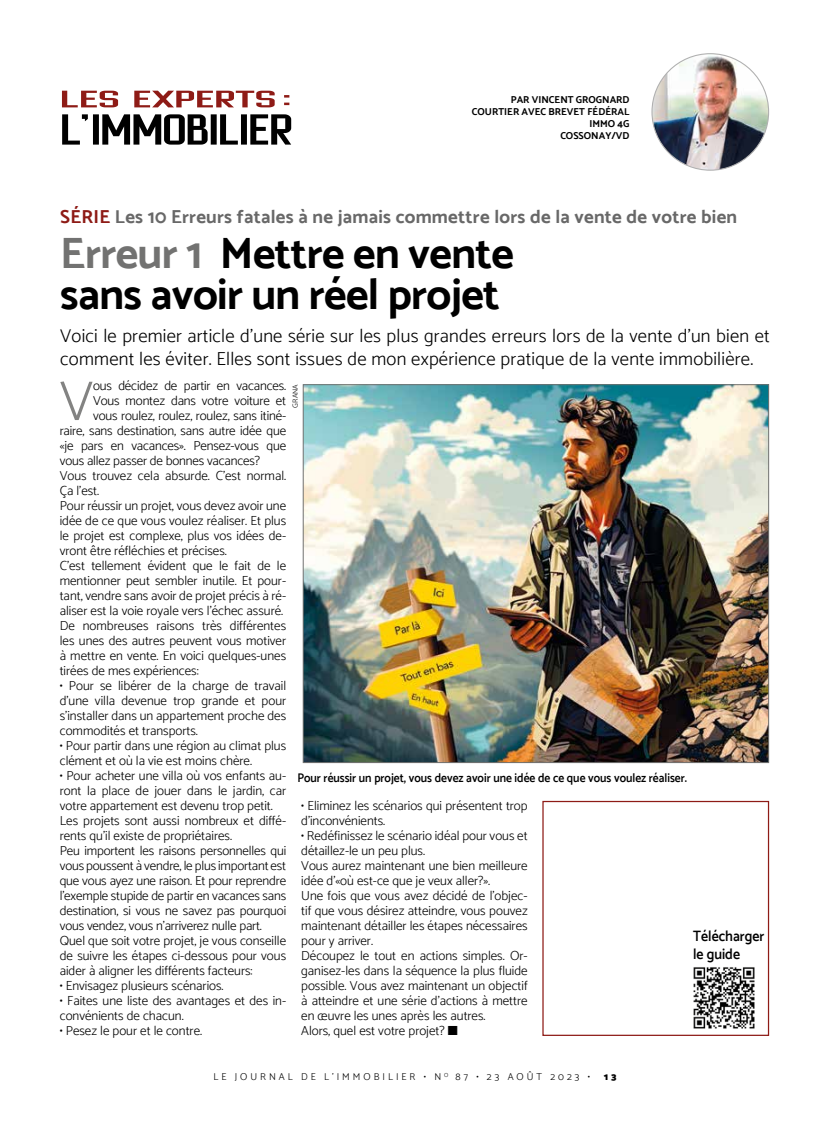
<style>
.page{position:relative;width:830px;height:1134px;background:#fff}
.page>*{position:absolute;margin:0;border:0;box-sizing:border-box;transform-origin:0 0}
.t1{font:300 56.38px "Catamaran";color:#838382}
.t2{font:700 43.75px/41.2px "Catamaran";letter-spacing:-.015em;color:#000}
.t3{font:300 18.75px/22.5px "Catamaran";letter-spacing:.01em;color:#000}
.t4{font:700 18.75px "Catamaran";letter-spacing:.01em;color:#686868}
.t5{font:600 15px/18px "Catamaran";color:#000;scale:.92 1}
.t6{font:300 13.12px/15px "Catamaran";color:#000}
.t7{font:600 12.5px "Catamaran";color:#000;scale:.92 1}
.t8{font:700 10px/12px "Catamaran";color:#000;text-align:right}
.t9{font:300 10px "Catamaran";letter-spacing:.3em;color:#000}
.t10{font:900 10px "Catamaran";color:#000}
.t11{font:300 7.5px "Catamaran";letter-spacing:.01em;color:#000}
.s1{color:#8e1b16}
.s2{color:#727271}
</style>
<div class="page">
<svg style="left:62px;top:114px;width:229px;height:31px"></svg>
<svg style="left:62px;top:91px;width:227px;height:16px"></svg>
<img style="left:651px;top:54px;width:117px;height:116px;border-radius:58px">
<div style="left:542px;top:801px;width:226px;height:235px;border:1px solid #8e1b16"></div>
<img style="left:693px;top:967px;width:62px;height:62px">
<img style="left:304px;top:386px;width:462px;height:375px">
<p class="t8" style="left:471px;top:94px;width:159px">PAR VINCENT GROGNARD<br>COURTIER AVEC BREVET FÉDÉRAL<br>IMMO 4G<br>COSSONAY/VD</p>
<h3 class="t4" style="left:60px;top:205px;width:678px"><span class="s1">SÉRIE</span> Les 10 Erreurs fatales à ne jamais commettre lors de la vente de votre bien</h3>
<h2 class="t2" style="left:60px;top:232px;width:455px"><span class="s2">Erreur 1</span> Mettre en vente sans avoir un réel projet</h2>
<h3 class="t3" style="left:60px;top:324px;width:710px">Voici le premier article d’une série sur les plus grandes erreurs lors de la vente d’un bien et comment les éviter. Elles sont issues de mon expérience pratique de la vente immobilière.</h3>
<h1 class="t1" style="left:60px;top:368px;width:35px">V</h1>
<p class="t6" style="left:93px;top:378px;width:194px">ous décidez de partir en vacances.</p>
<p class="t11" style="left:291px;top:408px;width:25px;rotate:-90deg">GRANA</p>
<p class="t6" style="left:93px;top:393px;width:194px">Vous montez dans votre voiture et</p>
<p class="t6" style="left:93px;top:408px;width:194px">vous roulez, roulez, roulez, sans itiné-</p>
<p class="t6" style="left:60px;top:423px;width:228px">raire, sans destination, sans autre idée que</p>
<p class="t6" style="left:60px;top:438px;width:228px">«je pars en vacances». Pensez-vous que</p>
<p class="t6" style="left:60px;top:453px;width:202px">vous allez passer de bonnes vacances?</p>
<p class="t6" style="left:60px;top:468px;width:228px">Vous trouvez cela absurde. C’est normal.</p>
<p class="t6" style="left:60px;top:483px;width:41px">Ça l’est.</p>
<p class="t6" style="left:60px;top:498px;width:228px">Pour réussir un projet, vous devez avoir une</p>
<p class="t6" style="left:60px;top:513px;width:228px">idée de ce que vous voulez réaliser. Et plus</p>
<p class="t6" style="left:60px;top:528px;width:228px">le projet est complexe, plus vos idées de-</p>
<p class="t6" style="left:60px;top:543px;width:169px">vront être réfléchies et précises.</p>
<p class="t6" style="left:60px;top:558px;width:228px">C’est tellement évident que le fait de le</p>
<p class="t6" style="left:60px;top:573px;width:228px">mentionner peut sembler inutile. Et pour-</p>
<p class="t6" style="left:60px;top:588px;width:228px">tant, vendre sans avoir de projet précis à ré-</p>
<p class="t6" style="left:60px;top:603px;width:225px">aliser est la voie royale vers l’échec assuré.</p>
<p class="t6" style="left:60px;top:618px;width:228px">De nombreuses raisons très différentes</p>
<p class="t6" style="left:60px;top:633px;width:228px">les unes des autres peuvent vous motiver</p>
<p class="t6" style="left:60px;top:648px;width:228px">à mettre en vente. En voici quelques-unes</p>
<p class="t6" style="left:60px;top:663px;width:140px">tirées de mes expériences:</p>
<p class="t6" style="left:60px;top:678px;width:228px;text-align:justify">• Pour se libérer de la charge de travail d’une villa devenue trop grande et pour s’installer dans un appartement proche des commodités et transports.</p>
<p class="t6" style="left:60px;top:738px;width:228px">• Pour partir dans une région au climat plus clément et où la vie est moins chère.</p>
<p class="t6" style="left:60px;top:768px;width:228px">• Pour acheter une villa où vos enfants au&shy;ront la place de jouer dans le jardin, car votre appartement est devenu trop petit.<br>Les projets sont aussi nombreux et diffé&shy;rents qu’il existe de propriétaires.<br>Peu importent les raisons personnelles qui vous poussent à vendre, le plus important est que vous ayez une raison. Et pour reprendre l’exemple stupide de partir en vacances sans destination, si vous ne savez pas pourquoi vous vendez, vous n’arriverez nulle part.<br>Quel que soit votre projet, je vous conseille de suivre les étapes ci-dessous pour vous aider à aligner les différents facteurs:</p>
<p class="t6" style="left:60px;top:978px;width:165px">• Envisagez plusieurs scénarios.</p>
<p class="t6" style="left:60px;top:993px;width:228px">• Faites une liste des avantages et des in&shy;convénients de chacun.</p>
<p class="t6" style="left:60px;top:1023px;width:144px">• Pesez le pour et le contre.</p>
<p class="t7" style="left:297px;top:770px;width:425px">Pour réussir un projet, vous devez avoir une idée de ce que vous voulez réaliser.</p>
<p class="t6" style="left:301px;top:798px;width:228px">• Eliminez les scénarios qui présentent trop d’inconvénients.</p>
<p class="t6" style="left:301px;top:828px;width:228px">• Redéfinissez le scénario idéal pour vous et détaillez-le un peu plus.<br>Vous aurez maintenant une bien meilleure idée d’«où est-ce que je veux aller?».<br>Une fois que vous avez décidé de l’objec&shy;tif que vous désirez atteindre, vous pouvez maintenant détailler les étapes nécessaires pour y arriver.<br>Découpez le tout en actions simples. Or&shy;ganisez-les dans la séquence la plus fluide possible. Vous avez maintenant un objectif à atteindre et une série d’actions à mettre en œuvre les unes après les autres.<br>Alors, quel est votre projet? ■</p>
<p class="t5" style="left:692px;top:926px;width:79px">Télécharger le guide</p>
<p class="t9" style="left:213px;top:1071px;width:378px">LE JOURNAL DE L’IMMOBILIER • N <sup>O</sup> 87 • 23 AOÛT 2023 •</p>
<p class="t10" style="left:603px;top:1071px;width:14px">1 3</p>
</div>
